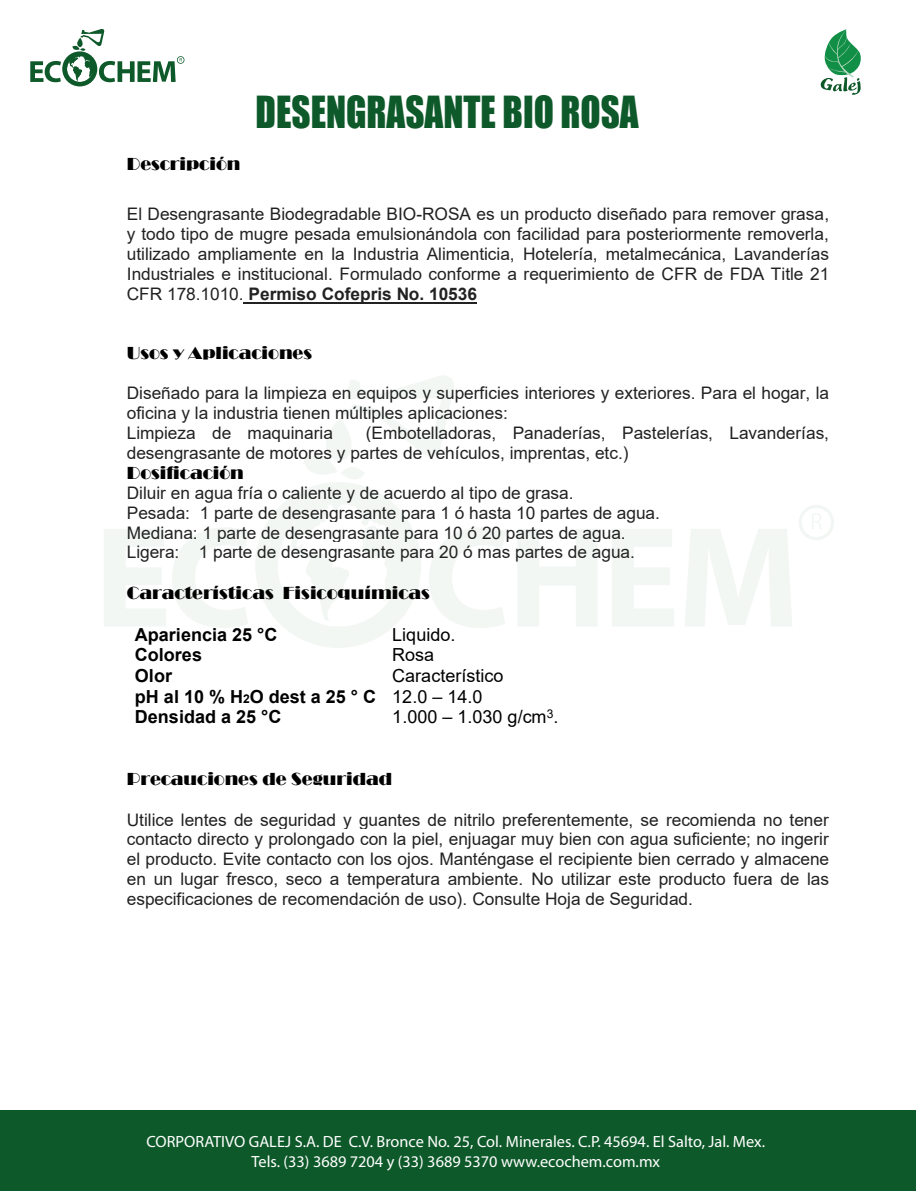
<style>
.page{position:relative;width:917px;height:1191px;background:#fff}
.page>*{position:absolute;margin:0;border:0;box-sizing:border-box;transform-origin:0 0}
.t1{font:40.65px "Impact";color:#0e592a;scale:.91 1}
.t2{font:18px "Broadway";color:#000}
.t3{font:700 18px/20.7px "Arial";color:#000}
.t4{font:18px/20.7px "Arial";color:#000}
.t5{font:17.25px/19.8px "Arial";letter-spacing:-.005em;color:#222}
.t6{font:16.2px/19.5px "Myriad Pro";color:#fff;text-align:center}
.s1{font-weight:700}
.s2{font-size:12px}
</style>
<div class="page">
<hr style="left:244px;top:302px;width:233px;height:1px;background:#222">
<svg style="left:104px;top:529px;width:62px;height:97px"></svg>
<svg style="left:172px;top:528px;width:77px;height:100px"></svg>
<svg style="left:518px;top:529px;width:79px;height:97px"></svg>
<svg style="left:612px;top:529px;width:62px;height:97px"></svg>
<svg style="left:685px;top:529px;width:107px;height:97px"></svg>
<svg style="left:256px;top:376px;width:250px;height:272px"></svg>
<svg style="left:799px;top:505px;width:35px;height:35px"></svg>
<svg style="left:30px;top:29px;width:154px;height:57px"></svg>
<svg style="left:820px;top:29px;width:41px;height:66px"></svg>
<div style="left:1px;top:1110px;width:914px;height:81px;background:#0e592a"></div>
<h1 class="t1" style="left:255px;top:80px;width:422px">DESENGRASANTE BIO ROSA</h1>
<p class="t2" style="left:127px;top:153px;width:115px">Descripción</p>
<p class="t5" style="left:127px;top:204px;width:703px;text-align:justify">El Desengrasante Biodegradable BIO-ROSA es un producto diseñado para remover grasa, y todo tipo de mugre pesada emulsionándola con facilidad para posteriormente removerla, utilizado ampliamente en la Industria Alimenticia, Hotelería, metalmecánica, Lavanderías Industriales e institucional. Formulado conforme a requerimiento de CFR de FDA Title 21<br>CFR 178.1010. <span class="s1">Permiso Cofepris No. 10536</span></p>
<p class="t2" style="left:127px;top:342px;width:187px">Usos y Aplicaciones</p>
<p class="t5" style="left:127px;top:383px;width:703px">Diseñado para la limpieza en equipos y superficies interiores y exteriores. Para el hogar, la oficina y la industria tienen múltiples aplicaciones:<br>Limpieza de maquinaria</p>
<p class="t5" style="left:127px;top:423px;width:703px;text-indent:239px">(Embotelladoras, Panaderías, Pastelerías, Lavanderías, desengrasante de motores y partes de vehículos, imprentas, etc.)</p>
<p class="t2" style="left:127px;top:462px;width:118px">Dosificación</p>
<p class="t5" style="left:127px;top:483px;width:534px">Diluir en agua fría o caliente y de acuerdo al tipo de grasa.<br>Pesada: 1 parte de desengrasante para 1 ó hasta 10 partes de agua.<br>Mediana: 1 parte de desengrasante para 10 ó 20 partes de agua.<br>Ligera: 1 parte de desengrasante para 20 ó mas partes de agua.</p>
<p class="t2" style="left:127px;top:583px;width:304px">Características Fisicoquímicas</p>
<p class="t3" style="left:135px;top:624px;width:144px">Apariencia 25 °C</p>
<p class="t4" style="left:392px;top:624px;width:65px">Liquido.</p>
<p class="t3" style="left:135px;top:645px;width:243px">Colores<br>Olor<br>pH al 10 % H<span class="s2">2</span>O dest a 25 ° C<br>Densidad a 25 °C</p>
<p class="t4" style="left:392px;top:644px;width:167px">Rosa<br>Característico<br>12.0 – 14.0<br>1.000 – 1.030 g/cm<sup>3</sup>.</p>
<p class="t2" style="left:127px;top:768px;width:267px">Precauciones de Seguridad</p>
<p class="t5" style="left:127px;top:809px;width:703px;text-align:justify">Utilice lentes de seguridad y guantes de nitrilo preferentemente, se recomienda no tener contacto directo y prolongado con la piel, enjuagar muy bien con agua suficiente; no ingerir el producto. Evite contacto con los ojos. Manténgase el recipiente bien cerrado y almacene en un lugar fresco, seco a temperatura ambiente. No utilizar este producto fuera de las especificaciones de recomendación de uso). Consulte Hoja de Seguridad.</p>
<p class="t6" style="left:146px;top:1131px;width:620px">CORPORATIVO GALEJ S.A. DE C.V. Bronce No. 25, Col. Minerales. C.P. 45694. El Salto, Jal. Mex.<br>Tels. (33) 3689 7204 y (33) 3689 5370 www.ecochem.com.mx</p>
</div>
